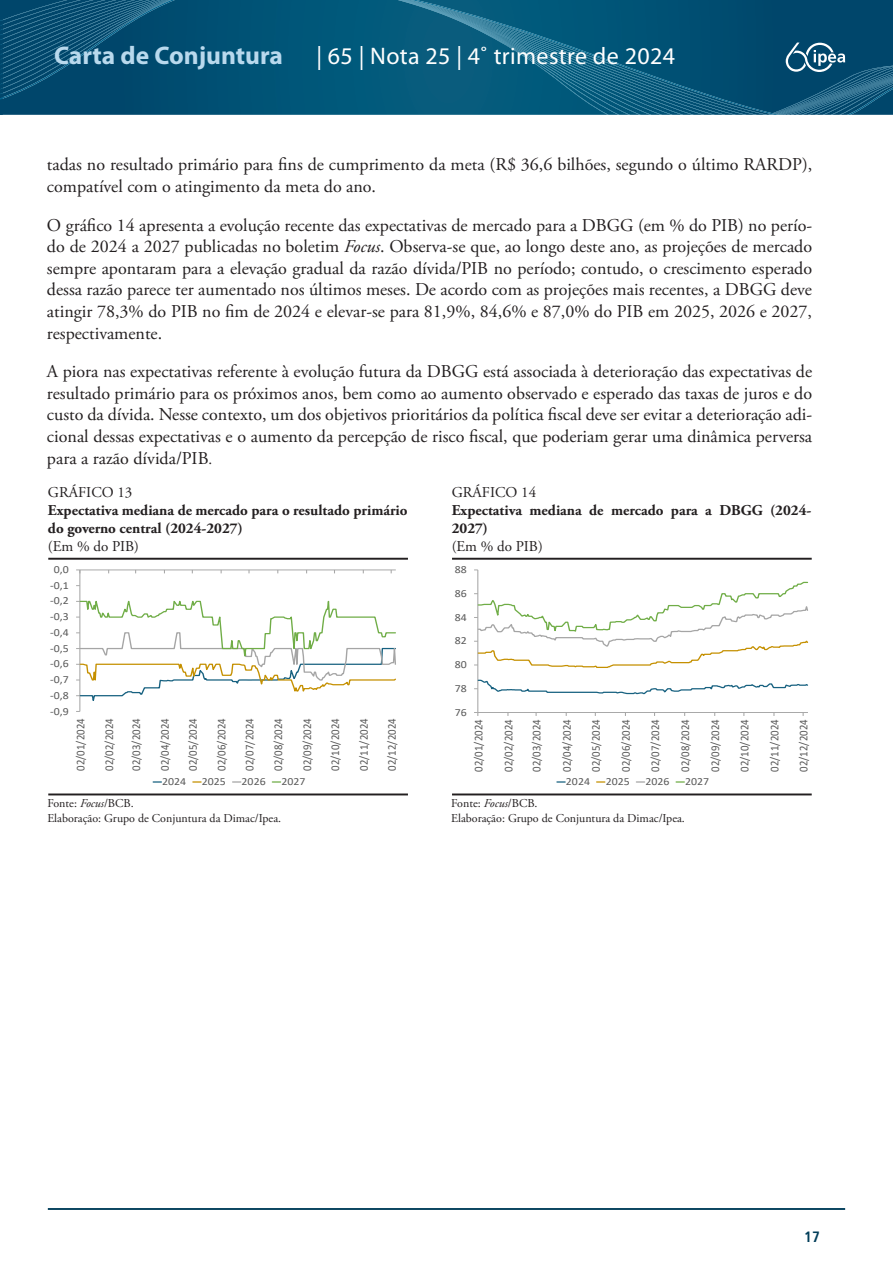
<style>
.page{position:relative;width:893px;height:1263px;background:#fff}
.page>*{position:absolute;margin:0;border:0;box-sizing:border-box;transform-origin:0 0}
.t1{font:700 25.5px "Myriad Pro";color:#b9d9ed}
.t2{font:24px "Myriad Pro";letter-spacing:.015em;color:#fff}
.corpo_de_texto{font:18px/21.6px "Adobe Garamond Pro";color:#231f20;text-align:justify}
.t3{font:700 15px/18px "Adobe Garamond Pro";color:#231f20}
.t4{font:15px "Adobe Garamond Pro";color:#231f20}
.t5{font:700 condensed 15px "Frutiger LT Pro";color:#013d59}
.t6{font:12px "Adobe Garamond Pro";color:#231f20}
.t7{font:11.85px "Calibri";color:#595959;scale:.91 1}
.t8{font:10.8px "Calibri";color:#595959;scale:1.09 1}
.s1{font-style:italic}
.s2{font-size:15px}
</style>
<div class="page">
<hr style="left:48px;top:1208px;width:797px;height:2px;background:#013d59">
<div style="left:175px;top:0;width:223px;height:115px;background:#005578"></div>
<svg style="left:0;top:0;width:175px;height:115px;background:#084e72"></svg>
<svg style="left:398px;top:0;width:495px;height:115px;background:#0b587a"></svg>
<hr style="left:48px;top:793px;width:360px;height:2px;background:#231f20">
<hr style="left:48px;top:558px;width:360px;height:2px;background:#231f20">
<hr style="left:80px;top:570px;width:1px;height:141px;background:#a6a6a6">
<hr style="left:80px;top:570px;width:316px;height:1px;background:#a6a6a6">
<svg style="left:76px;top:585px;width:320px;height:127px"></svg>
<svg style="left:153px;top:781px;width:8px;height:2px"></svg>
<svg style="left:193px;top:781px;width:8px;height:2px"></svg>
<svg style="left:233px;top:781px;width:8px;height:2px"></svg>
<svg style="left:272px;top:781px;width:9px;height:2px"></svg>
<hr style="left:452px;top:793px;width:360px;height:2px;background:#231f20">
<hr style="left:452px;top:558px;width:360px;height:2px;background:#231f20">
<hr style="left:478px;top:570px;width:1px;height:142px;background:#a6a6a6">
<hr style="left:478px;top:712px;width:330px;height:1px;background:#a6a6a6">
<svg style="left:474px;top:679px;width:334px;height:16px"></svg>
<svg style="left:474px;top:581px;width:334px;height:88px"></svg>
<svg style="left:557px;top:781px;width:8px;height:2px"></svg>
<svg style="left:597px;top:781px;width:8px;height:2px"></svg>
<svg style="left:636px;top:781px;width:9px;height:2px"></svg>
<svg style="left:676px;top:781px;width:8px;height:2px"></svg>
<h1 class="t1" style="left:54px;top:39px;width:230px">Carta de Conjuntura</h1>
<h2 class="t2" style="left:316px;top:41px;width:360px">| 65 | Nota 25 | 4˚ trimestre de 2024</h2>
<p class="corpo_de_texto" style="left:47px;top:155px;width:767px">tadas no resultado primário para fins de cumprimento da meta (R$ 36,6 bilhões, segundo o último RARDP), compatível com o atingimento da meta do ano.</p>
<p class="corpo_de_texto" style="left:47px;top:215px;width:767px">O gráfico 14 apresenta a evolução recente das expectativas de mercado para a DBGG (em % do PIB) no perío&shy;do de 2024 a 2027 publicadas no boletim <span class="s1">Focus</span>. Observa-se que, ao longo deste ano, as projeções de mercado sempre apontaram para a elevação gradual da razão dívida/PIB no período; contudo, o crescimento esperado dessa razão parece ter aumentado nos últimos meses. De acordo com as projeções mais recentes, a DBGG deve atingir 78,3% do PIB no fim de 2024 e elevar-se para 81,9%, 84,6% e 87,0% do PIB em 2025, 2026 e 2027, respectivamente.</p>
<p class="corpo_de_texto" style="left:47px;top:361px;width:767px">A piora nas expectativas referente à evolução futura da DBGG está associada à deterioração das expectativas de resultado primário para os próximos anos, bem como ao aumento observado e esperado das taxas de juros e do custo da dívida. Nesse contexto, um dos objetivos prioritários da política fiscal deve ser evitar a deterioração adi&shy;cional dessas expectativas e o aumento da percepção de risco fiscal, que poderiam gerar uma dinâmica perversa para a razão dívida/PIB<span class="s2">.</span></p>
<p class="t4" style="left:48px;top:483px;width:86px">GRÁFICO 13</p>
<p class="t3" style="left:48px;top:501px;width:361px">Expectativa mediana de mercado para o resultado primário do governo central (2024-2027)</p>
<p class="t4" style="left:48px;top:537px;width:93px">(Em % do PIB)</p>
<p class="t4" style="left:452px;top:483px;width:86px">GRÁFICO 14</p>
<p class="t3" style="left:452px;top:501px;width:361px">Expectativa mediana de mercado para a DBGG (2024-<br>2027)</p>
<p class="t4" style="left:452px;top:537px;width:93px">(Em % do PIB)</p>
<p class="t8" style="left:54px;top:562px;width:15px">0,0</p>
<p class="t8" style="left:50px;top:578px;width:19px">-0,1</p>
<p class="t8" style="left:50px;top:593px;width:19px">-0,2</p>
<p class="t8" style="left:50px;top:609px;width:19px">-0,3</p>
<p class="t8" style="left:50px;top:625px;width:19px">-0,4</p>
<p class="t8" style="left:50px;top:640px;width:19px">-0,5</p>
<p class="t8" style="left:50px;top:656px;width:19px">-0,6</p>
<p class="t8" style="left:50px;top:672px;width:19px">-0,7</p>
<p class="t8" style="left:50px;top:688px;width:19px">-0,8</p>
<p class="t8" style="left:50px;top:703px;width:19px">-0,9</p>
<p class="t7" style="left:72px;top:771px;width:59px;rotate:-90deg">02/01/2024</p>
<p class="t7" style="left:101px;top:771px;width:59px;rotate:-90deg">02/02/2024</p>
<p class="t7" style="left:128px;top:771px;width:59px;rotate:-90deg">02/03/2024</p>
<p class="t7" style="left:157px;top:771px;width:59px;rotate:-90deg">02/04/2024</p>
<p class="t7" style="left:185px;top:771px;width:59px;rotate:-90deg">02/05/2024</p>
<p class="t7" style="left:213px;top:771px;width:59px;rotate:-90deg">02/06/2024</p>
<p class="t7" style="left:241px;top:771px;width:59px;rotate:-90deg">02/07/2024</p>
<p class="t7" style="left:270px;top:771px;width:59px;rotate:-90deg">02/08/2024</p>
<p class="t7" style="left:299px;top:771px;width:59px;rotate:-90deg">02/09/2024</p>
<p class="t7" style="left:327px;top:771px;width:59px;rotate:-90deg">02/10/2024</p>
<p class="t7" style="left:356px;top:771px;width:59px;rotate:-90deg">02/11/2024</p>
<p class="t7" style="left:384px;top:771px;width:59px;rotate:-90deg">02/12/2024</p>
<p class="t8" style="left:162px;top:774px;width:24px">2024</p>
<p class="t8" style="left:202px;top:774px;width:24px">2025</p>
<p class="t8" style="left:242px;top:774px;width:24px">2026</p>
<p class="t8" style="left:281px;top:774px;width:24px">2027</p>
<p class="t6" style="left:47px;top:796px;width:88px">Fonte: <span class="s1">Focus</span>/BCB.</p>
<p class="t6" style="left:47px;top:811px;width:235px">Elaboração: Grupo de Conjuntura da Dimac/Ipea.</p>
<p class="t8" style="left:455px;top:562px;width:13px">88</p>
<p class="t8" style="left:455px;top:586px;width:13px">86</p>
<p class="t8" style="left:455px;top:609px;width:13px">84</p>
<p class="t8" style="left:455px;top:633px;width:13px">82</p>
<p class="t8" style="left:455px;top:657px;width:13px">80</p>
<p class="t8" style="left:455px;top:681px;width:13px">78</p>
<p class="t8" style="left:455px;top:704px;width:13px">76</p>
<p class="t7" style="left:470px;top:772px;width:59px;rotate:-90deg">02/01/2024</p>
<p class="t7" style="left:500px;top:772px;width:59px;rotate:-90deg">02/02/2024</p>
<p class="t7" style="left:528px;top:772px;width:59px;rotate:-90deg">02/03/2024</p>
<p class="t7" style="left:559px;top:772px;width:59px;rotate:-90deg">02/04/2024</p>
<p class="t7" style="left:588px;top:772px;width:59px;rotate:-90deg">02/05/2024</p>
<p class="t7" style="left:618px;top:772px;width:59px;rotate:-90deg">02/06/2024</p>
<p class="t7" style="left:647px;top:772px;width:59px;rotate:-90deg">02/07/2024</p>
<p class="t7" style="left:677px;top:772px;width:59px;rotate:-90deg">02/08/2024</p>
<p class="t7" style="left:707px;top:772px;width:59px;rotate:-90deg">02/09/2024</p>
<p class="t7" style="left:736px;top:772px;width:59px;rotate:-90deg">02/10/2024</p>
<p class="t7" style="left:766px;top:772px;width:59px;rotate:-90deg">02/11/2024</p>
<p class="t7" style="left:795px;top:772px;width:59px;rotate:-90deg">02/12/2024</p>
<p class="t8" style="left:566px;top:774px;width:24px">2024</p>
<p class="t8" style="left:606px;top:774px;width:24px">2025</p>
<p class="t8" style="left:645px;top:774px;width:24px">2026</p>
<p class="t8" style="left:685px;top:774px;width:24px">2027</p>
<p class="t6" style="left:451px;top:796px;width:88px">Fonte: <span class="s1">Focus</span>/BCB.</p>
<p class="t6" style="left:451px;top:811px;width:235px">Elaboração: Grupo de Conjuntura da Dimac/Ipea.</p>
<p class="t5" style="left:804px;top:1228px;width:17px">17</p>
</div>
